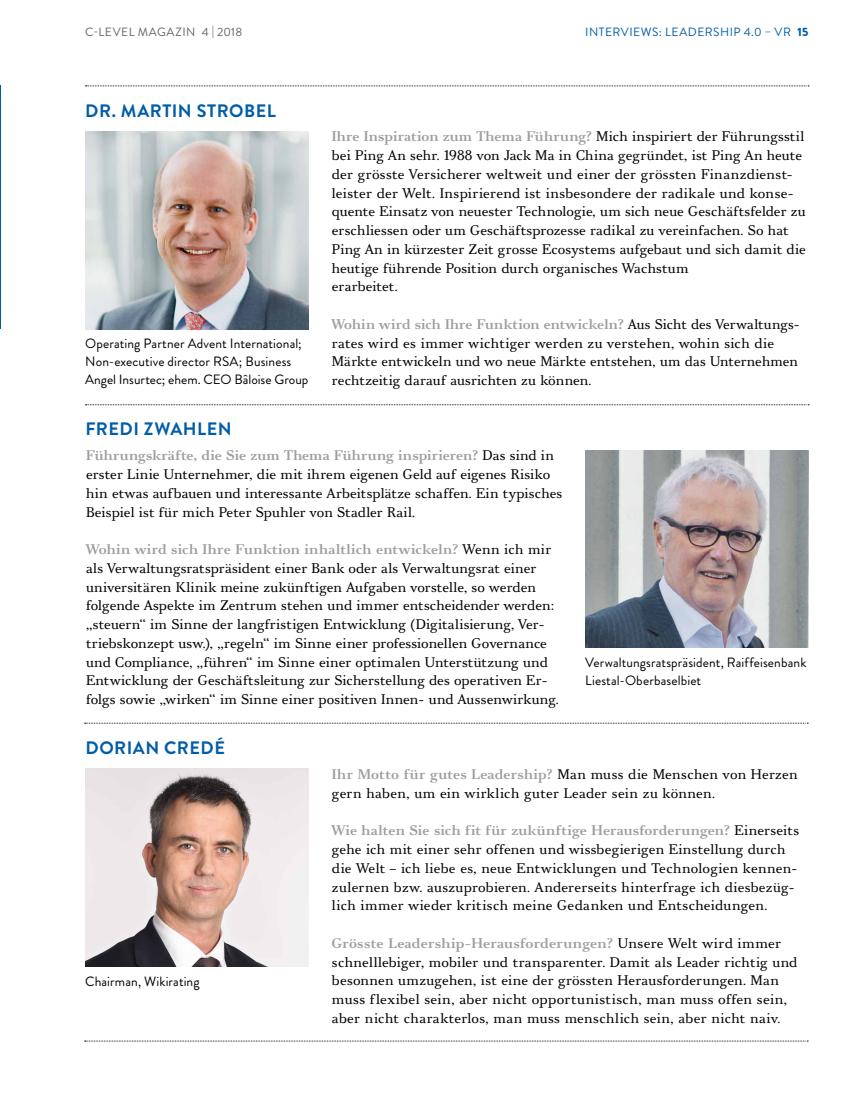
<style>
.page{position:relative;width:851px;height:1106px;background:#fff}
.page>*{position:absolute;margin:0;border:0;box-sizing:border-box;transform-origin:0 0}
.t1{font:700 18px "Brandon Grotesque";letter-spacing:.03em;color:#005da8}
.t2{font:14.25px/18.8px "Pyke Text";letter-spacing:.015em;color:#000}
.t3{font:13.5px/18px "Brandon Grotesque";letter-spacing:.01em;color:#000}
.t4{font:12px "Brandon Grotesque";letter-spacing:.04em;color:#005da8}
.t5{font:12px "Brandon Grotesque";letter-spacing:.04em;color:#646467}
.s1{font-weight:900}
.s2{font-weight:700;color:#9c9e9f}
</style>
<div class="page">
<svg style="left:85px;top:404px;width:723px;height:1px"></svg>
<svg style="left:85px;top:86px;width:723px;height:1px"></svg>
<hr style="left:0;top:85px;width:1px;height:244px;background:#005da8">
<img style="left:85px;top:132px;width:223px;height:197px">
<svg style="left:85px;top:722px;width:723px;height:1px"></svg>
<svg style="left:85px;top:1040px;width:723px;height:1px"></svg>
<img style="left:585px;top:450px;width:223px;height:198px">
<img style="left:85px;top:769px;width:223px;height:197px">
<p class="t5" style="left:85px;top:24px;width:159px">C-LEVEL MAGAZIN 4 | 2018</p>
<p class="t4" style="left:585px;top:24px;width:225px">INTERVIEWS: LEADERSHIP 4.0 – VR <span class="s1">15</span></p>
<p class="t1" style="left:85px;top:98px;width:192px">DR. MARTIN STROBEL</p>
<p class="t2" style="left:332px;top:127px;width:475px"><span class="s2">Ihre Inspiration zum Thema Führung?</span> Mich inspiriert der Führungsstil bei Ping An sehr. 1988 von Jack Ma in China gegründet, ist Ping An heute der grösste Versicherer weltweit und einer der grössten Finanzdienst&shy;leister der Welt. Inspirierend ist insbesondere der radikale und konse&shy;quente Einsatz von neuester Technologie, um sich neue Geschäftsfelder zu erschliessen oder um Geschäftsprozesse radikal zu vereinfachen. So hat Ping An in kürzester Zeit grosse Ecosystems aufgebaut und sich damit die heutige führende Position durch organisches Wachstum<br>erarbeitet.</p>
<p class="t2" style="left:332px;top:315px;width:467px"><span class="s2">Wohin wird sich Ihre Funktion entwickeln?</span> Aus Sicht des Verwaltungs&shy;rates wird es immer wichtiger werden zu verstehen, wohin sich die Märkte entwickeln und wo neue Märkte entstehen, um das Unternehmen rechtzeitig darauf ausrichten zu können.</p>
<p class="t3" style="left:85px;top:335px;width:225px">Operating Partner Advent International;<br>Non-executive director RSA; Business<br>Angel Insurtec; ehem. CEO Bâloise Group</p>
<p class="t1" style="left:85px;top:417px;width:148px">FREDI ZWAHLEN</p>
<p class="t2" style="left:86px;top:446px;width:477px"><span class="s2">Führungskräfte, die Sie zum Thema Führung inspirieren?</span> Das sind in erster Linie Unternehmer, die mit ihrem eigenen Geld auf eigenes Risiko hin etwas aufbauen und interessante Arbeitsplätze schaffen. Ein typisches Beispiel ist für mich Peter Spuhler von Stadler Rail.</p>
<p class="t2" style="left:86px;top:540px;width:474px"><span class="s2">Wohin wird sich Ihre Funktion inhaltlich entwickeln?</span> Wenn ich mir als Verwaltungsratspräsident einer Bank oder als Verwaltungsrat einer universitären Klinik meine zukünftigen Aufgaben vorstelle, so werden folgende Aspekte im Zentrum stehen und immer entscheidender werden: „steuern“ im Sinne der langfristigen Entwicklung (Digitalisierung, Ver&shy;triebskonzept usw.), „regeln“ im Sinne einer professionellen Governance und Compliance, „führen“ im Sinne einer optimalen Unterstützung und Entwicklung der Geschäftsleitung zur Sicherstellung des operativen Er&shy;folgs sowie „wirken“ im Sinne einer positiven Innen- und Aussenwirkung.</p>
<p class="t3" style="left:585px;top:653px;width:223px">Verwaltungsratspräsident, Raiffeisenbank<br>Liestal-Oberbaselbiet</p>
<p class="t1" style="left:85px;top:735px;width:141px">DORIAN CREDÉ</p>
<p class="t3" style="left:85px;top:972px;width:116px">Chairman, Wikirating</p>
<p class="t2" style="left:332px;top:765px;width:467px"><span class="s2">Ihr Motto für gutes Leadership?</span> Man muss die Menschen von Herzen gern haben, um ein wirklich guter Leader sein zu können.</p>
<p class="t2" style="left:332px;top:821px;width:468px"><span class="s2">Wie halten Sie sich fit für zukünftige Herausforderungen?</span> Einerseits gehe ich mit einer sehr offenen und wissbegierigen Einstellung durch die Welt – ich liebe es, neue Entwicklungen und Technologien kennen&shy;zulernen bzw. auszuprobieren. Andererseits hinterfrage ich diesbezüg&shy;lich immer wieder kritisch meine Gedanken und Entscheidungen.</p>
<p class="t2" style="left:332px;top:933px;width:467px"><span class="s2">Grösste Leadership-Herausforderungen?</span> Unsere Welt wird immer schnelllebiger, mobiler und transparenter. Damit als Leader richtig und besonnen umzugehen, ist eine der grössten Herausforderungen. Man muss flexibel sein, aber nicht opportunistisch, man muss offen sein, aber nicht charakterlos, man muss menschlich sein, aber nicht naiv.</p>
</div>
